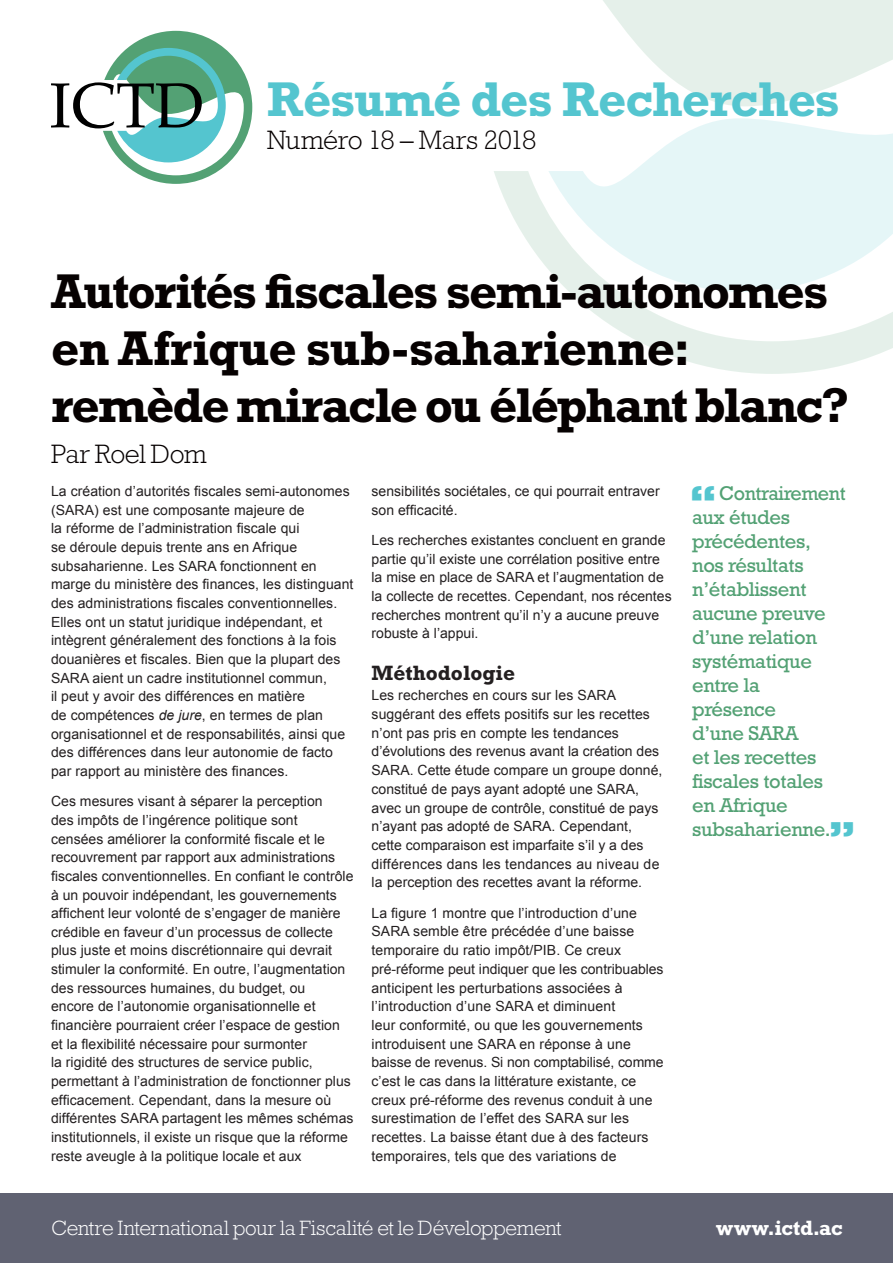
<style>
.page{position:relative;width:893px;height:1263px;background:#fff}
.page>*{position:absolute;margin:0;border:0;box-sizing:border-box;transform-origin:0 0}
.t1{font:700 49.5px/57px "Rockwell Std";letter-spacing:-.035em;color:#060101}
.t2{font:700 49.5px "Rockwell Std";letter-spacing:-.015em;color:#54c5cf}
.t3{font:800 38.1px "Rockwell Std";color:#54c5cf}
.t4{font:300 27px "Rockwell Std";letter-spacing:-.015em;color:#060101}
.t5{font:300 21px "Rockwell Std";letter-spacing:-.015em;color:#fff}
.t6{font:700 21px "Rockwell Std";color:#231f20}
.t7{font:700 21px "Rockwell Std";letter-spacing:-.005em;color:#fff}
.t8{font:20.25px/24px "Rockwell Std";letter-spacing:-.015em;color:#53a174}
.t9{font:14.1px/18.6px "Arial";color:#231f20}
.s1{font-style:italic}
</style>
<div class="page">
<svg style="left:494px;top:171px;width:399px;height:203px"></svg>
<svg style="left:547px;top:0;width:346px;height:292px"></svg>
<svg style="left:51px;top:31px;width:201px;height:153px"></svg>
<div style="left:0;top:1193px;width:893px;height:70px;background:#606272"></div>
<h1 class="t2" style="left:267px;top:70px;width:574px">Résumé des Recherches</h1>
<h3 class="t4" style="left:267px;top:124px;width:271px">Numéro 18 – Mars 2018</h3>
<h1 class="t1" style="left:51px;top:262px;width:800px">Autorités fiscales semi-autonomes en Afrique sub-saharienne: remède miracle ou éléphant blanc?</h1>
<h3 class="t4" style="left:51px;top:439px;width:157px">Par Roel Dom</h3>
<p class="t9" style="left:51px;top:482px;width:304px">La création d’autorités fiscales semi-autonomes (SARA) est une composante majeure de<br>la réforme de l’administration fiscale qui<br>se déroule depuis trente ans en Afrique subsaharienne. Les SARA fonctionnent en marge du ministère des finances, les distinguant des administrations fiscales conventionnelles.<br>Elles ont un statut juridique indépendant, et intègrent généralement des fonctions à la fois douanières et fiscales. Bien que la plupart des SARA aient un cadre institutionnel commun,<br>il peut y avoir des différences en matière<br>de compétences <span class="s1">de jure</span>, en termes de plan organisationnel et de responsabilités, ainsi que des différences dans leur autonomie de facto par rapport au ministère des finances.</p>
<p class="t9" style="left:51px;top:792px;width:304px">Ces mesures visant à séparer la perception<br>des impôts de l’ingérence politique sont censées améliorer la conformité fiscale et le recouvrement par rapport aux administrations fiscales conventionnelles. En confiant le contrôle à un pouvoir indépendant, les gouvernements affichent leur volonté de s’engager de manière crédible en faveur d’un processus de collecte plus juste et moins discrétionnaire qui devrait stimuler la conformité. En outre, l’augmentation des ressources humaines, du budget, ou<br>encore de l’autonomie organisationnelle et financière pourraient créer l’espace de gestion et la flexibilité nécessaire pour surmonter<br>la rigidité des structures de service public, permettant à l’administration de fonctionner plus efficacement. Cependant, dans la mesure où différentes SARA partagent les mêmes schémas institutionnels, il existe un risque que la réforme reste aveugle à la politique locale et aux</p>
<p class="t9" style="left:372px;top:482px;width:290px">sensibilités sociétales, ce qui pourrait entraver son efficacité.</p>
<p class="t9" style="left:372px;top:531px;width:302px">Les recherches existantes concluent en grande partie qu’il existe une corrélation positive entre la mise en place de SARA et l’augmentation de la collecte de recettes. Cependant, nos récentes recherches montrent qu’il n’y a aucune preuve robuste à l’appui.</p>
<h3 class="t6" style="left:372px;top:660px;width:145px">Méthodologie</h3>
<p class="t9" style="left:372px;top:686px;width:292px">Les recherches en cours sur les SARA suggérant des effets positifs sur les recettes n’ont pas pris en compte les tendances d’évolutions des revenus avant la création des SARA. Cette étude compare un groupe donné, constitué de pays ayant adopté une SARA, avec un groupe de contrôle, constitué de pays n’ayant pas adopté de SARA. Cependant, cette comparaison est imparfaite s’il y a des différences dans les tendances au niveau de la perception des recettes avant la réforme.</p>
<p class="t9" style="left:372px;top:903px;width:294px">La figure 1 montre que l’introduction d’une SARA semble être précédée d’une baisse temporaire du ratio impôt/PIB. Ce creux pré-réforme peut indiquer que les contribuables anticipent les perturbations associées à l’introduction d’une SARA et diminuent<br>leur conformité, ou que les gouvernements introduisent une SARA en réponse à une baisse de revenus. Si non comptabilisé, comme c’est le cas dans la littérature existante, ce creux pré-réforme des revenus conduit à une surestimation de l’effet des SARA sur les recettes. La baisse étant due à des facteurs temporaires, tels que des variations de</p>
<h3 class="t8" style="left:692px;top:481px;width:155px;text-indent:27px">Contrairement aux études précédentes, nos résultats n’établissent aucune preuve d’une relation systématique entre la présence<br>d’une SARA<br>et les recettes fiscales totales en Afrique subsaharienne.</h3>
<h2 class="t3" style="left:689px;top:475px;width:29px">“</h2>
<h2 class="t3" style="left:828px;top:811px;width:29px">”</h2>
<h3 class="t5" style="left:51px;top:1216px;width:512px">Centre International pour la Fiscalité et le Développement</h3>
<h3 class="t7" style="left:716px;top:1216px;width:128px">www.ictd.ac</h3>
</div>
